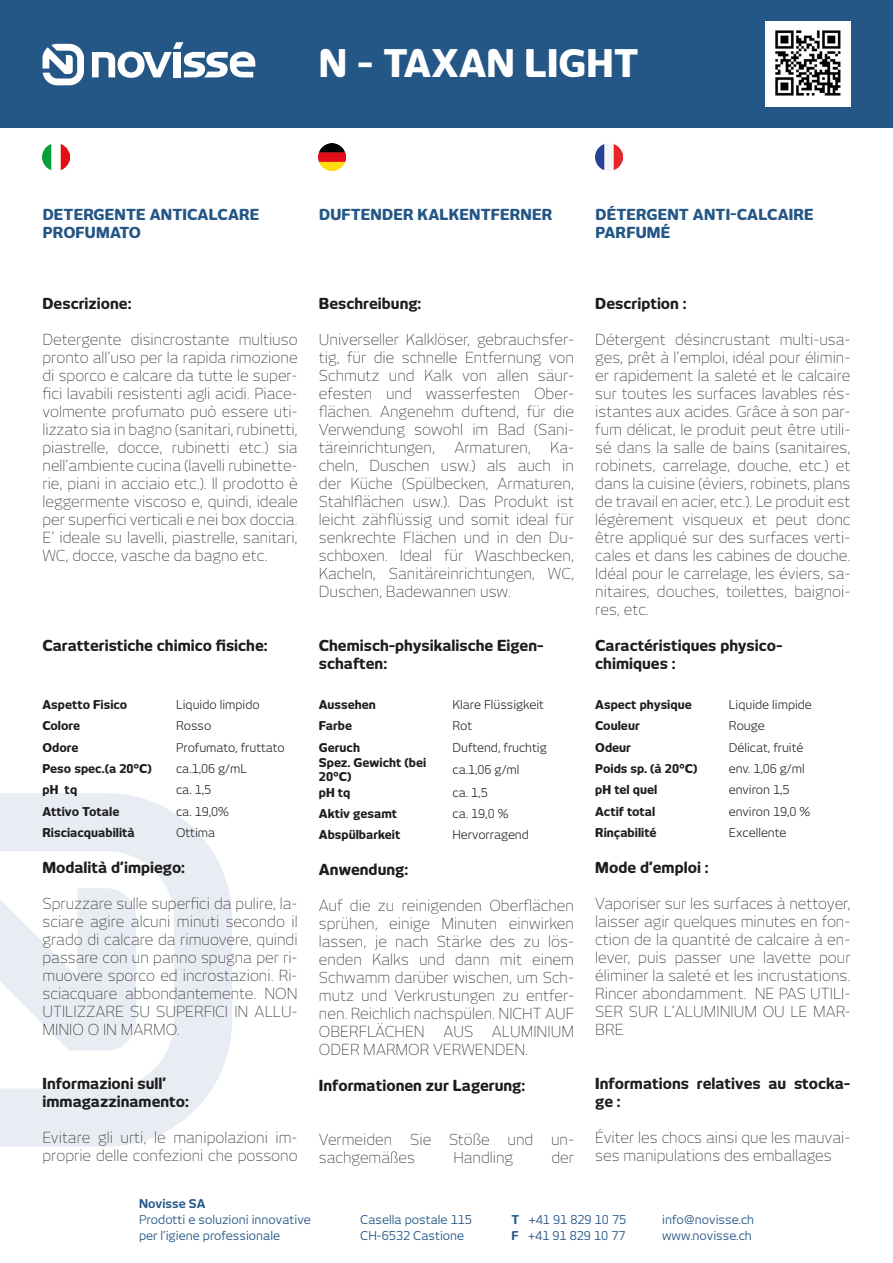
<style>
.page{position:relative;width:893px;height:1263px;background:#fff}
.page>*{position:absolute;margin:0;border:0;box-sizing:border-box;transform-origin:0 0}
.t1{font:800 37.5px "New June";color:#fff}
.t2{font:15px/18px "New June Fine";color:#1d1d1b;text-align:justify}
.t3{font:800 15px/18px "New June";color:#1d1d1b}
.t4{font:800 15px/18px "New June";letter-spacing:.01em;color:#245686}
.t5{font:12px "New June";color:#1d1d1b}
.t6{font:800 12px/14.4px "New June";color:#1d1d1b}
.t7{font:12px/15.1px "New June";color:#245686}
.t8{font:700 12px "New June";color:#245686}
.s1{font-weight:700}
</style>
<div class="page">
<div style="left:0;top:0;width:893px;height:128px;background:#245686"></div>
<img style="left:43px;top:144px;width:26px;height:26px">
<img style="left:595px;top:144px;width:27px;height:26px">
<img style="left:319px;top:143px;width:27px;height:27px">
<svg style="left:92px;top:42px;width:163px;height:36px"></svg>
<svg style="left:43px;top:44px;width:41px;height:41px"></svg>
<svg style="left:0;top:793px;width:232px;height:353px;fill:#e8ecf3"></svg>
<img style="left:765px;top:21px;width:85px;height:84px">
<p class="t1" style="left:319px;top:42px;width:321px">N - TAXAN LIGHT</p>
<p class="t4" style="left:43px;top:205px;width:218px">DETERGENTE ANTICALCARE<br>PROFUMATO</p>
<p class="t4" style="left:319px;top:205px;width:235px">DUFTENDER KALKENTFERNER</p>
<p class="t4" style="left:595px;top:205px;width:220px">DÉTERGENT ANTI-CALCAIRE<br>PARFUMÉ</p>
<p class="t3" style="left:43px;top:295px;width:90px">Descrizione:</p>
<p class="t2" style="left:43px;top:331px;width:257px">Detergente disincrostante multiuso pronto all’uso per la rapida rimozione di sporco e calcare da tutte le super&shy;fici lavabili resistenti agli acidi. Piace&shy;volmente profumato può essere uti&shy;lizzato sia in bagno (sanitari, rubinetti, piastrelle, docce, rubinetti etc.) sia nell’ambiente cucina (lavelli rubinette&shy;rie, piani in acciaio etc.). Il prodotto è leggermente viscoso e, quindi, ideale per superfici verticali e nei box doccia.<br>E’ ideale su lavelli, piastrelle, sanitari, WC, docce, vasche da bagno etc.</p>
<p class="t3" style="left:43px;top:637px;width:227px">Caratteristiche chimico fisiche:</p>
<p class="t6" style="left:43px;top:697px;width:86px">Aspetto Fisico</p>
<p class="t5" style="left:176px;top:697px;width:85px">Liquido limpido</p>
<p class="t6" style="left:43px;top:718px;width:39px">Colore</p>
<p class="t5" style="left:176px;top:719px;width:37px">Rosso</p>
<p class="t6" style="left:43px;top:740px;width:38px">Odore</p>
<p class="t5" style="left:176px;top:740px;width:110px">Profumato, fruttato</p>
<p class="t6" style="left:43px;top:761px;width:111px">Peso spec.(a 20°C)</p>
<p class="t5" style="left:176px;top:761px;width:73px">ca.1,06 g/mL</p>
<p class="t6" style="left:43px;top:782px;width:36px">pH tq</p>
<p class="t5" style="left:176px;top:783px;width:37px">ca. 1,5</p>
<p class="t6" style="left:43px;top:804px;width:78px">Attivo Totale</p>
<p class="t5" style="left:176px;top:804px;width:54px">ca. 19,0%</p>
<p class="t6" style="left:43px;top:825px;width:94px">Risciacquabilità</p>
<p class="t5" style="left:176px;top:825px;width:41px">Ottima</p>
<p class="t3" style="left:43px;top:858px;width:144px">Modalità d’impiego:</p>
<p class="t2" style="left:43px;top:894px;width:257px">Spruzzare sulle superfici da pulire, la&shy;sciare agire alcuni minuti secondo il grado di calcare da rimuovere, quindi passare con un panno spugna per ri&shy;muovere sporco ed incrostazioni. Ri&shy;sciacquare abbondantemente. NON UTILIZZARE SU SUPERFICI IN ALLU-MINIO O IN MARMO.</p>
<p class="t3" style="left:43px;top:1074px;width:125px">Informazioni sull’</p>
<p class="t3" style="left:43px;top:1092px;width:148px">immagazzinamento:</p>
<p class="t2" style="left:43px;top:1128px;width:257px">Evitare gli urti, le manipolazioni im&shy;proprie delle confezioni che possono</p>
<p class="t3" style="left:319px;top:295px;width:104px">Beschreibung:</p>
<p class="t2" style="left:319px;top:331px;width:257px">Universeller Kalklöser, gebrauchsfer&shy;tig, für die schnelle Entfernung von Schmutz und Kalk von allen säur&shy;efesten und wasserfesten Ober&shy;flächen. Angenehm duftend, für die Verwendung sowohl im Bad (Sani&shy;täreinrichtungen,</p>
<p class="t2" style="left:454px;top:439px;width:78px">Armaturen,</p>
<p class="t2" style="left:319px;top:439px;width:257px;text-indent:231px">Ka&shy;cheln, Duschen usw.) als auch in der Küche (Spülbecken, Armaturen, Stahlflächen usw.). Das Produkt ist leicht zähflüssig und somit ideal für senkrechte Flächen und in den Du&shy;schboxen. Ideal für Waschbecken, Kacheln, Sanitäreinrichtungen, WC, Duschen, Badewannen usw.</p>
<p class="t3" style="left:319px;top:637px;width:226px">Chemisch-physikalische Eigen&shy;schaften:</p>
<p class="t6" style="left:319px;top:697px;width:58px">Aussehen</p>
<p class="t5" style="left:452px;top:697px;width:93px">Klare Flüssigkeit</p>
<p class="t6" style="left:319px;top:718px;width:35px">Farbe</p>
<p class="t5" style="left:452px;top:719px;width:21px">Rot</p>
<p class="t6" style="left:319px;top:740px;width:43px">Geruch</p>
<p class="t5" style="left:452px;top:740px;width:96px">Duftend, fruchtig</p>
<p class="t6" style="left:319px;top:755px;width:109px">Spez. Gewicht (bei<br>20°C)</p>
<p class="t5" style="left:452px;top:763px;width:68px">ca.1,06 g/ml</p>
<p class="t6" style="left:319px;top:785px;width:33px">pH tq</p>
<p class="t5" style="left:452px;top:785px;width:37px">ca. 1,5</p>
<p class="t6" style="left:319px;top:806px;width:80px">Aktiv gesamt</p>
<p class="t5" style="left:452px;top:806px;width:58px">ca. 19,0 %</p>
<p class="t6" style="left:319px;top:828px;width:83px">Abspülbarkeit</p>
<p class="t5" style="left:452px;top:828px;width:78px">Hervorragend</p>
<p class="t3" style="left:319px;top:861px;width:91px">Anwendung:</p>
<p class="t2" style="left:319px;top:897px;width:257px">Auf die zu reinigenden Oberflächen sprühen, einige Minuten einwirken lassen, je nach Stärke des zu lös&shy;enden Kalks und dann mit einem Schwamm darüber wischen, um Sch&shy;mutz und Verkrustungen zu entfer&shy;nen. Reichlich nachspülen. NICHT AUF OBERFLÄCHEN AUS ALUMINIUM ODER MARMOR VERWENDEN.</p>
<p class="t3" style="left:319px;top:1077px;width:208px">Informationen zur Lagerung:</p>
<p class="t2" style="left:319px;top:1131px;width:257px">Vermeiden Sie Stöße und un&shy;sachgemäßes</p>
<p class="t2" style="left:453px;top:1149px;width:61px">Handling</p>
<p class="t2" style="left:551px;top:1149px;width:24px">der</p>
<p class="t3" style="left:595px;top:295px;width:93px">Description :</p>
<p class="t2" style="left:595px;top:331px;width:257px">Détergent désincrustant multi-usa&shy;ges, prêt à l’emploi, idéal pour élimin&shy;er rapidement la saleté et le calcaire sur toutes les surfaces lavables rés&shy;istantes aux acides. Grâce à son par&shy;fum délicat, le produit peut être utili&shy;sé dans la salle de bains (sanitaires, robinets, carrelage, douche, etc.) et dans la cuisine (éviers, robinets, plans de travail en acier, etc.). Le produit est légèrement visqueux et peut donc être appliqué sur des surfaces verti&shy;cales et dans les cabines de douche.<br>Idéal pour le carrelage, les éviers, sa&shy;nitaires, douches, toilettes, baignoi&shy;res, etc.</p>
<p class="t3" style="left:595px;top:637px;width:189px">Caractéristiques physico-</p>
<p class="t3" style="left:595px;top:655px;width:82px">chimiques :</p>
<p class="t6" style="left:595px;top:697px;width:98px">Aspect physique</p>
<p class="t5" style="left:729px;top:697px;width:85px">Liquide limpide</p>
<p class="t6" style="left:595px;top:718px;width:46px">Couleur</p>
<p class="t5" style="left:729px;top:719px;width:37px">Rouge</p>
<p class="t6" style="left:595px;top:740px;width:37px">Odeur</p>
<p class="t5" style="left:729px;top:740px;width:76px">Délicat, fruité</p>
<p class="t6" style="left:595px;top:761px;width:104px">Poids sp. (à 20°C)</p>
<p class="t5" style="left:729px;top:761px;width:77px">env. 1,06 g/ml</p>
<p class="t6" style="left:595px;top:782px;width:64px">pH tel quel</p>
<p class="t5" style="left:729px;top:783px;width:62px">environ 1,5</p>
<p class="t6" style="left:595px;top:804px;width:62px">Actif total</p>
<p class="t5" style="left:729px;top:804px;width:83px">environ 19,0 %</p>
<p class="t6" style="left:595px;top:825px;width:63px">Rinçabilité</p>
<p class="t5" style="left:729px;top:825px;width:59px">Excellente</p>
<p class="t3" style="left:595px;top:858px;width:115px">Mode d’emploi :</p>
<p class="t2" style="left:595px;top:894px;width:257px">Vaporiser sur les surfaces à nettoyer, laisser agir quelques minutes en fon&shy;ction de la quantité de calcaire à en&shy;lever, puis passer une lavette pour éliminer la saleté et les incrustations.<br>Rincer abondamment. NE PAS UTILI-SER SUR L’ALUMINIUM OU LE MAR-BRE</p>
<p class="t3" style="left:595px;top:1074px;width:257px">Informations relatives au stocka&shy;ge :</p>
<p class="t2" style="left:595px;top:1128px;width:257px">Éviter les chocs ainsi que les mauvai&shy;ses manipulations des emballages</p>
<p class="t8" style="left:139px;top:1197px;width:68px">Novisse SA</p>
<p class="t7" style="left:139px;top:1212px;width:173px">Prodotti e soluzioni innovative per l’igiene professionale</p>
<p class="t7" style="left:360px;top:1212px;width:113px">Casella postale 115<br>CH-6532 Castione</p>
<p class="t7" style="left:512px;top:1212px;width:116px"><span class="s1">T</span> +41 91 829 10 75<br><span class="s1">F</span> +41 91 829 10 77</p>
<p class="t7" style="left:662px;top:1212px;width:93px">info@novisse.ch www.novisse.ch</p>
</div>
